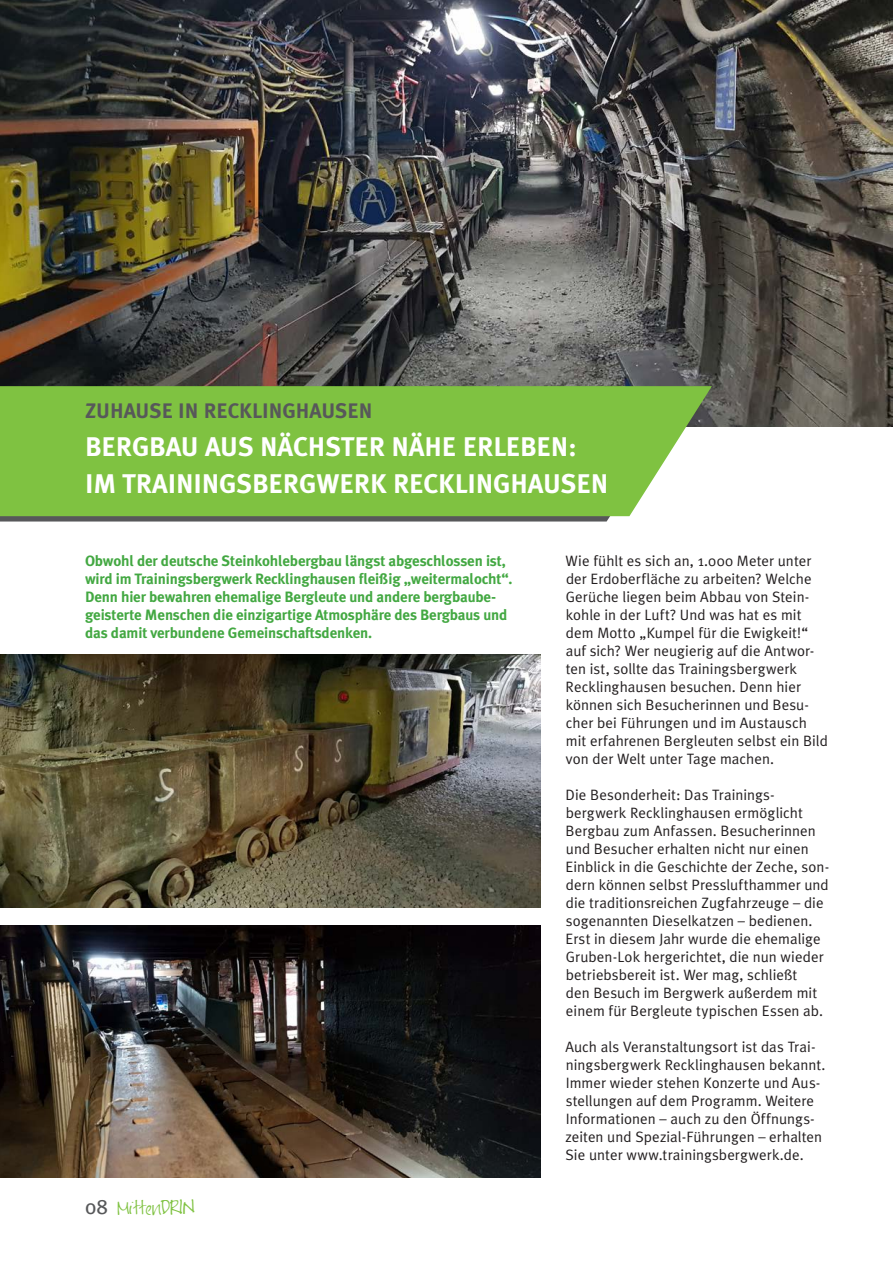
<style>
.page{position:relative;width:893px;height:1263px;background:#fff}
.page>*{position:absolute;margin:0;border:0;box-sizing:border-box;transform-origin:0 0}
.t1{font:700 27px/37.5px "Meta Plus";letter-spacing:-.005em;color:#fff}
.t2{font:700 21px "Meta Plus";color:#57585a}
.t3{font:15px/18px "Meta Plus Normal";letter-spacing:.005em;color:#231f20}
.t4{font:700 15px/18px "Meta Plus";letter-spacing:-.01em;color:#43a842}
.t5{font:14.85px "FG Jayne Print";color:#7fc241}
.s1{font-family:"Meta Plus";font-size:21px;color:#57585a}
.s2{font-size:17.1px}
</style>
<div class="page">
<img style="left:0;top:0;width:893px;height:427px">
<svg style="left:0;top:516px;width:630px;height:5px"></svg>
<div style="left:0;top:386px;width:712px;height:130px;background:#7fc241"></div>
<img style="left:0;top:654px;width:540px;height:254px">
<img style="left:0;top:926px;width:540px;height:252px">
<h2 class="t2" style="left:85px;top:399px;width:289px">ZUHAUSE IN RECKLINGHAUSEN</h2>
<h1 class="t1" style="left:85px;top:428px;width:525px">BERGBAU AUS NÄCHSTER NÄHE ERLEBEN:<br>IM TRAININGSBERGWERK RECKLINGHAUSEN</h1>
<p class="t4" style="left:85px;top:552px;width:429px">Obwohl der deutsche Steinkohlebergbau längst abgeschlossen ist, wird im Trainingsbergwerk Recklinghausen fleißig „weitermalocht“.<br>Denn hier bewahren ehemalige Bergleute und andere bergbaube&shy;geisterte Menschen die einzigartige Atmosphäre des Bergbaus und das damit verbundene Gemeinschaftsdenken.</p>
<p class="t3" style="left:566px;top:551px;width:264px">Wie fühlt es sich an, 1.000 Meter unter der Erdoberfläche zu arbeiten? Welche Gerüche liegen beim Abbau von Stein&shy;kohle in der Luft? Und was hat es mit dem Motto „Kumpel für die Ewigkeit!“ auf sich? Wer neugierig auf die Antwor&shy;ten ist, sollte das Trainingsbergwerk Recklinghausen besuchen. Denn hier können sich Besucherinnen und Besu&shy;cher bei Führungen und im Austausch mit erfahrenen Bergleuten selbst ein Bild von der Welt unter Tage machen.</p>
<p class="t3" style="left:566px;top:785px;width:265px">Die Besonderheit: Das Trainings&shy;bergwerk Recklinghausen ermöglicht Bergbau zum Anfassen. Besucherinnen und Besucher erhalten nicht nur einen Einblick in die Geschichte der Zeche, son&shy;dern können selbst Presslufthammer und die traditionsreichen Zugfahrzeuge – die sogenannten Dieselkatzen – bedienen.<br>Erst in diesem Jahr wurde die ehemalige Gruben-Lok hergerichtet, die nun wieder betriebsbereit ist. Wer mag, schließt<br>den Besuch im Bergwerk außerdem mit einem für Bergleute typischen Essen ab.</p>
<p class="t3" style="left:565px;top:1037px;width:262px">Auch als Veranstaltungsort ist das Trai&shy;ningsbergwerk Recklinghausen bekannt.<br>Immer wieder stehen Konzerte und Aus&shy;stellungen auf dem Programm. Weitere Informationen – auch zu den Öffnungs&shy;zeiten und Spezial-Führungen – erhalten Sie unter www.trainingsbergwerk.de.</p>
<p class="t5" style="left:85px;top:1200px;width:111px"><span class="s1">08</span> Mitten<span class="s2">DRIN</span></p>
</div>
